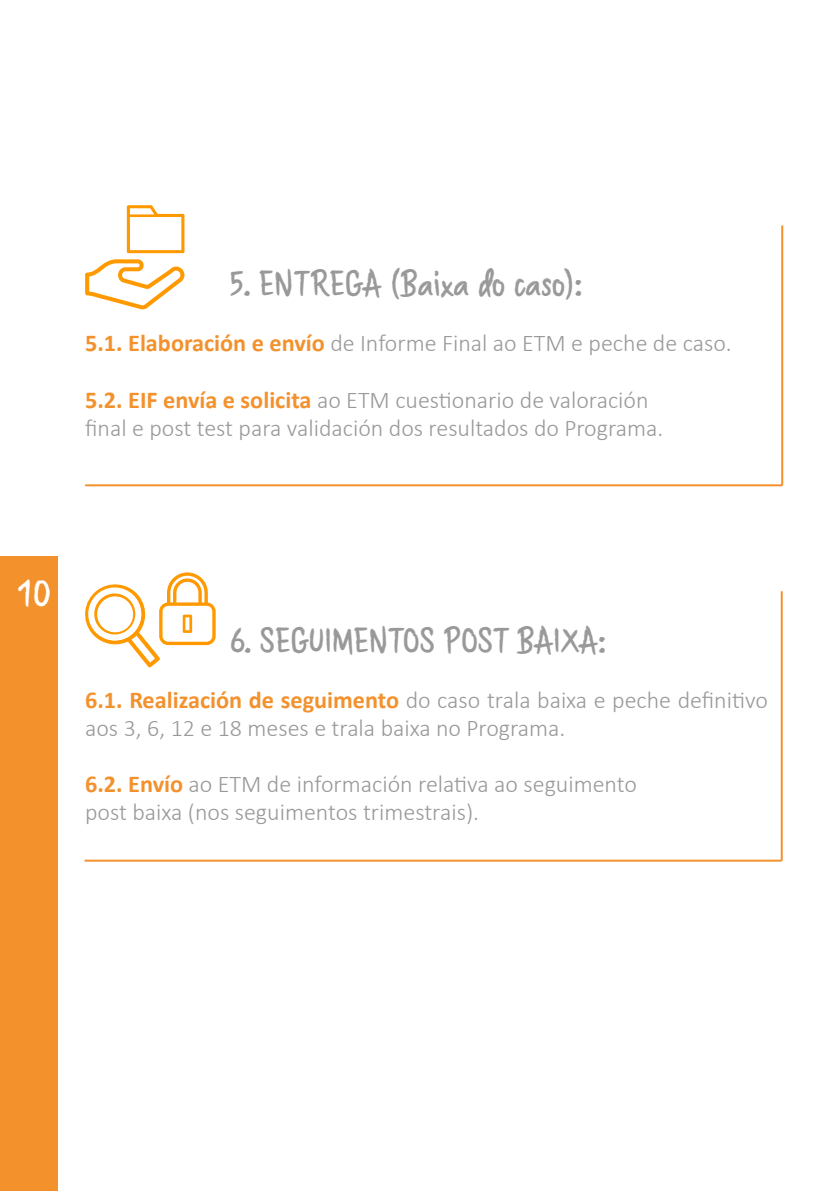
<style>
.page{position:relative;width:840px;height:1191px;background:#fff}
.page>*{position:absolute;margin:0;border:0;box-sizing:border-box;transform-origin:0 0}
.t1{font:40px "Brushaff";color:#fff}
.t2{font:36px "Brushaff";color:#999}
.t3{font:300 24px/28px "Calibri";color:#9a999a}
.s1{font-weight:700;font-size:24.2px;color:#f3912d}
</style>
<div class="page">
<div style="left:0;top:556px;width:58px;height:635px;background:#f3912d"></div>
<hr style="left:780px;top:225px;width:2px;height:260px;background:#f3912d">
<hr style="left:85px;top:484px;width:696px;height:2px;background:#f3912d">
<hr style="left:780px;top:591px;width:2px;height:269px;background:#f3912d">
<hr style="left:85px;top:859px;width:696px;height:2px;background:#f3912d">
<svg style="left:127px;top:205px;width:57px;height:48px"></svg>
<svg style="left:85px;top:259px;width:99px;height:50px"></svg>
<svg style="left:85px;top:572px;width:130px;height:95px"></svg>
<div style="left:88px;top:587px;width:53px;height:53px;border:6px solid #fff;border-radius:50%"></div>
<h2 class="t2" style="left:229px;top:262px;width:355px">5. ENTREGA (Baixa do caso):</h2>
<p class="t3" style="left:85px;top:329px;width:647px"><span class="s1">5.1. Elaboración e envío</span> de Informe Final ao ETM e peche de caso.</p>
<p class="t3" style="left:85px;top:385px;width:579px"><span class="s1">5.2. EIF envía e solicita</span> ao ETM cuestionario de valoración final e post test para validación dos resultados do Programa.</p>
<h1 class="t1" style="left:18px;top:570px;width:35px">10</h1>
<h2 class="t2" style="left:229px;top:619px;width:378px">6. SEGUIMENTOS POST BAIXA:</h2>
<p class="t3" style="left:85px;top:685px;width:684px"><span class="s1">6.1. Realización de seguimento</span> do caso trala baixa e peche definitivo aos 3, 6, 12 e 18 meses e trala baixa no Programa.</p>
<p class="t3" style="left:85px;top:770px;width:553px"><span class="s1">6.2. Envío</span> ao ETM de información relativa ao seguimento post baixa (nos seguimentos trimestrais).</p>
</div>
